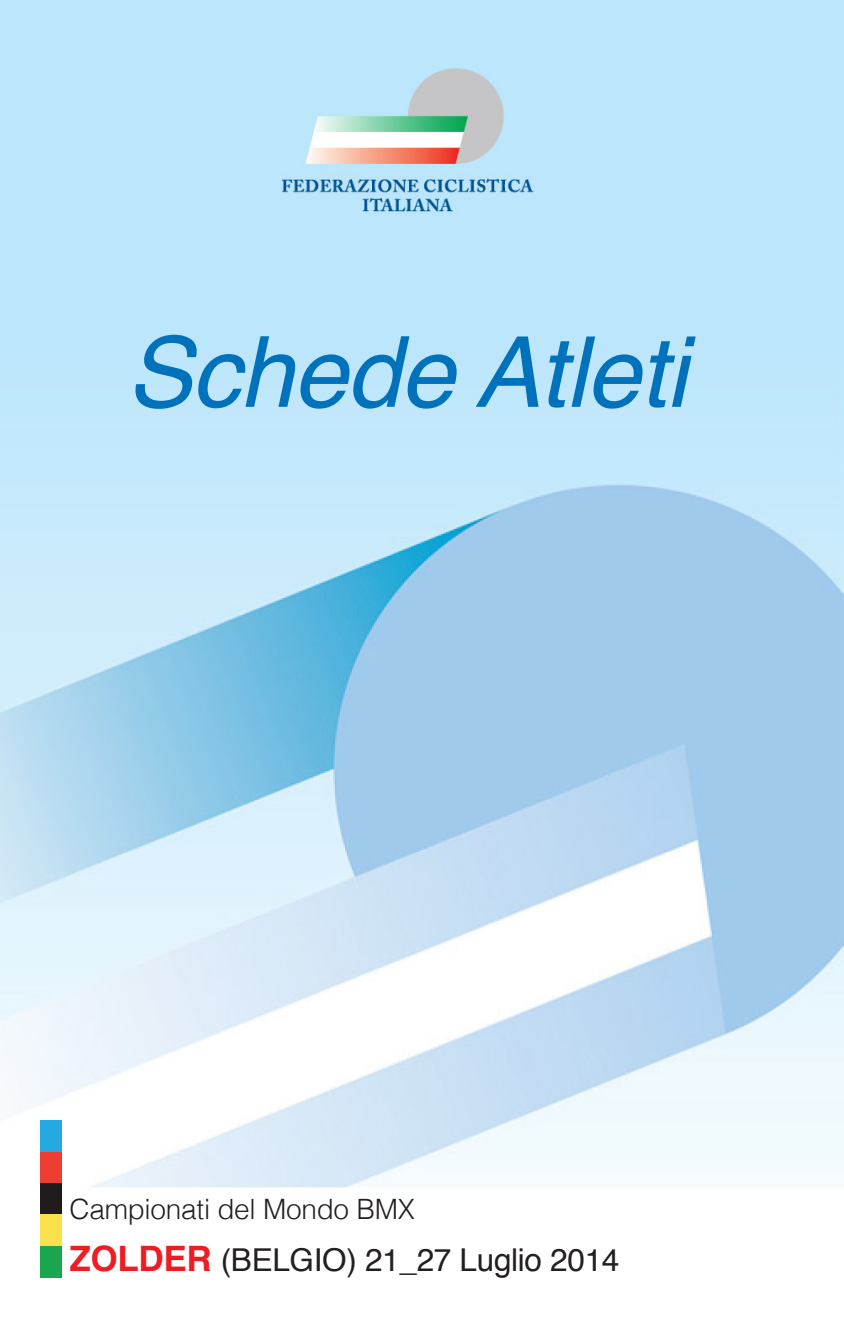
<style>
.page{position:relative;width:844px;height:1340px;background:#fff}
.page>*{position:absolute;margin:0;border:0;box-sizing:border-box;transform-origin:0 0}
.t1{font:italic 98px "Helvetica";letter-spacing:-.01em;color:#0072bc}
.t2{font:31.5px "Helvetica";letter-spacing:-.01em;color:#231f20}
.t3{font:300 28px "Helvetica";letter-spacing:-.01em;color:#231f20}
.s1{font-weight:700;font-size:35px;color:#ee1d23}
</style>
<div class="page">
<img style="left:0;top:0;width:843px;height:1187px">
<div style="left:40px;top:1120px;width:22px;height:31px;background:#24aae1"></div>
<div style="left:40px;top:1151px;width:22px;height:32px;background:#ee3e34"></div>
<div style="left:40px;top:1183px;width:22px;height:31px;background:#201c1d"></div>
<div style="left:40px;top:1214px;width:22px;height:31px;background:#fae14c"></div>
<div style="left:40px;top:1245px;width:22px;height:32px;background:#1aa64f"></div>
<p class="t1" style="left:127px;top:295px;width:562px">Schede Atleti</p>
<p class="t3" style="left:69px;top:1185px;width:347px">Campionati del Mondo BMX</p>
<p class="t2" style="left:69px;top:1235px;width:551px"><span class="s1">ZOLDER</span> (BELGIO) 21_27 Luglio 2014</p>
</div>
